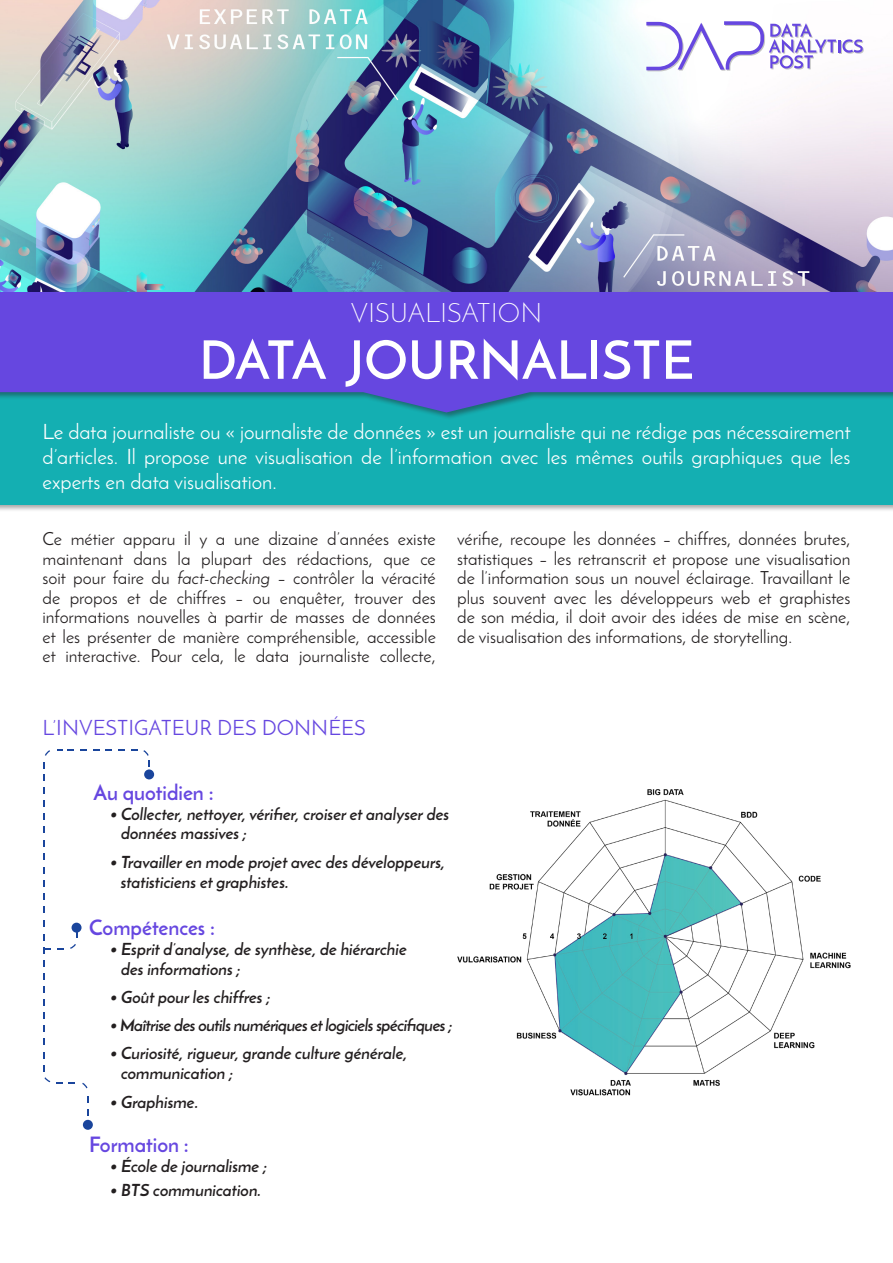
<style>
.page{position:relative;width:893px;height:1263px;background:#fff}
.page>*{position:absolute;margin:0;border:0;box-sizing:border-box;transform-origin:0 0}
.t1{font:600 53.1px "Josefin Sans";color:#fff}
.t2{font:300 27px "Josefin Sans";color:#fff}
.t3{font:21px/25.2px "Josefin Sans";color:#fff;text-align:justify}
.t4{font:700 21px "Josefin Sans";color:#6647e0}
.t5{font:21px "Josefin Sans";color:#6647e0}
.t6{font:18px/19.5px "Josefin Sans";color:#231f20;text-align:justify}
.t7{font:italic 700 16.5px/19.8px "Josefin Sans";color:#231f20}
.t8{font:italic 700 16.5px "Josefin Sans";letter-spacing:-.03em;color:#231f20}
.s1{font-style:italic}
</style>
<div class="page">
<div style="left:0;top:386px;width:893px;height:127px;background:#231f20;opacity:.4"></div>
<div style="left:0;top:388px;width:893px;height:117px;background:#14afb2"></div>
<svg style="left:0;top:291px;width:893px;height:121px;background:#5955d6"></svg>
<img style="left:0;top:0;width:893px;height:291px">
<img style="left:457px;top:789px;width:393px;height:307px">
<div style="left:72px;top:923px;width:10px;height:10px;background:#1a459c;border-radius:50%"></div>
<div style="left:144px;top:769px;width:10px;height:10px;background:#1a459c;border-radius:50%"></div>
<svg style="left:80px;top:749px;width:7px;height:2px"></svg>
<svg style="left:57px;top:749px;width:17px;height:2px"></svg>
<svg style="left:93px;top:749px;width:19px;height:2px"></svg>
<svg style="left:118px;top:749px;width:7px;height:2px"></svg>
<svg style="left:45px;top:750px;width:5px;height:6px"></svg>
<div style="left:83px;top:1120px;width:10px;height:10px;background:#1a459c;border-radius:50%"></div>
<svg style="left:87px;top:1096px;width:2px;height:7px"></svg>
<svg style="left:87px;top:1109px;width:2px;height:7px"></svg>
<svg style="left:82px;top:1083px;width:6px;height:5px"></svg>
<svg style="left:44px;top:1077px;width:6px;height:5px"></svg>
<svg style="left:44px;top:762px;width:1px;height:19px"></svg>
<svg style="left:70px;top:944px;width:6px;height:5px"></svg>
<svg style="left:44px;top:947px;width:7px;height:6px"></svg>
<svg style="left:131px;top:749px;width:19px;height:18px"></svg>
<svg style="left:646px;top:21px;width:218px;height:50px"></svg>
<p class="t2" style="left:351px;top:296px;width:193px">VISUALISATION</p>
<p class="t1" style="left:199px;top:327px;width:496px">DATA JOURNALISTE</p>
<p class="t3" style="left:43px;top:419px;width:810px">Le data journaliste ou « journaliste de données » est un journaliste qui ne rédige pas nécessairement d’articles. Il propose une visualisation de l’information avec les mêmes outils graphiques que les experts en data visualisation.</p>
<p class="t6" style="left:43px;top:529px;width:395px">Ce métier apparu il y a une dizaine d’années existe maintenant dans la plupart des rédactions, que ce soit pour faire du <span class="s1">fact-checking</span> – contrôler la véracité de propos et de chiffres – ou enquêter, trouver des informations nouvelles à partir de masses de données et les présenter de manière compréhensible, accessible et interactive. Pour cela, le data journaliste collecte,</p>
<p class="t6" style="left:457px;top:529px;width:395px">vérifie, recoupe les données – chiffres, données brutes, statistiques – les retranscrit et propose une visualisation de l’information sous un nouvel éclairage. Travaillant le plus souvent avec les développeurs web et graphistes de son média, il doit avoir des idées de mise en scène, de visualisation des informations, de storytelling.</p>
<p class="t5" style="left:43px;top:714px;width:325px">L’INVESTIGATEUR DES DONNÉES</p>
<p class="t4" style="left:93px;top:779px;width:122px">Au quotidien :</p>
<p class="t7" style="left:121px;top:804px;width:330px;text-indent:-11px">• Collecter, nettoyer, vérifier, croiser et analyser des données massives ;</p>
<p class="t7" style="left:121px;top:852px;width:326px;text-indent:-10px">• Travailler en mode projet avec des développeurs, statisticiens et graphistes.</p>
<p class="t4" style="left:89px;top:914px;width:127px">Compétences :</p>
<p class="t7" style="left:121px;top:939px;width:287px;text-indent:-11px">• Esprit d’analyse, de synthèse, de hiérarchie des informations ;</p>
<p class="t7" style="left:111px;top:987px;width:162px">• Goût pour les chiffres ;</p>
<p class="t8" style="left:111px;top:1015px;width:344px">• Maîtrise des outils numériques et logiciels spécifiques ;</p>
<p class="t7" style="left:121px;top:1043px;width:288px;text-indent:-11px">• Curiosité, rigueur, grande culture générale, communication ;</p>
<p class="t7" style="left:111px;top:1092px;width:89px">• Graphisme.</p>
<p class="t4" style="left:89px;top:1131px;width:101px">Formation :</p>
<p class="t7" style="left:111px;top:1156px;width:158px">• École de journalisme ;</p>
<p class="t7" style="left:111px;top:1180px;width:152px">• BTS communication.</p>
</div>
